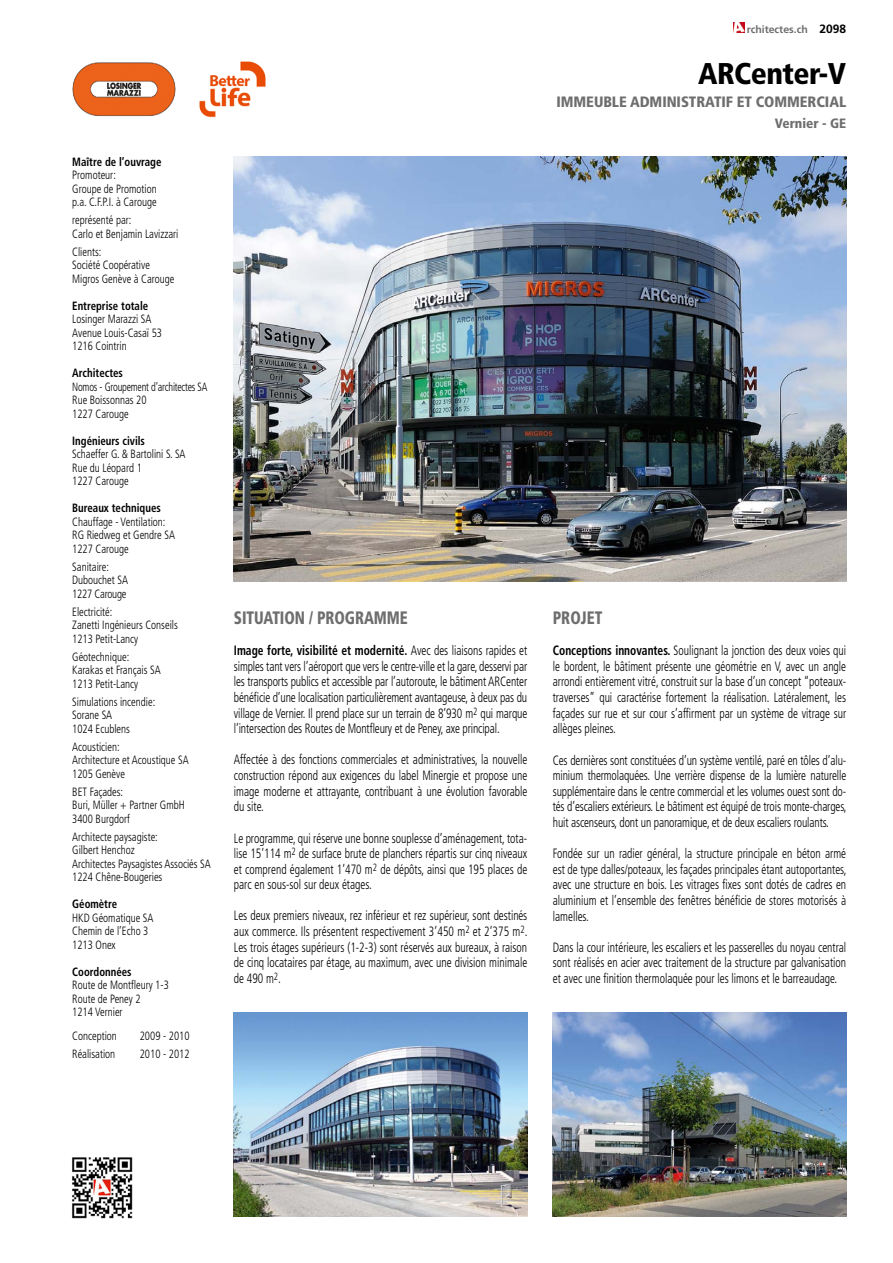
<style>
.page{position:relative;width:893px;height:1263px;background:#fff}
.page>*{position:absolute;margin:0;border:0;box-sizing:border-box;transform-origin:0 0}
.t1{font:900 condensed 30px "Frutiger";letter-spacing:-.02em;color:#000}
.t2{font:900 condensed 18px "Frutiger";letter-spacing:-.005em;color:#6e6e6e;scale:.85 1}
.t3{font:900 condensed 15px "Frutiger";letter-spacing:-.005em;color:#6e6e6e}
.t4{font:300 condensed 13.5px/15.6px "Frutiger";color:#000;text-align:justify;scale:.85 1}
.t5{font:900 condensed 13.5px "Frutiger";color:#6e6e6e}
.t6{font:300 condensed 12px/13.5px "Frutiger";color:#000;scale:.9 1}
.t7{font:700 condensed 12px "Frutiger";color:#000;scale:.9 1}
.t8{font:300 condensed 12px/13.5px "Frutiger";letter-spacing:-.02em;color:#000;scale:.85 1}
.t9{font:700 10.5px "Frutiger";color:#6e6e6e}
.s1{font-weight:700}
.s2{font-size:12px;color:#000}
</style>
<div class="page">
<img style="left:72px;top:62px;width:104px;height:55px">
<img style="left:234px;top:157px;width:612px;height:425px">
<img style="left:553px;top:1012px;width:293px;height:204px">
<svg style="left:734px;top:23px;width:11px;height:10px"></svg>
<img style="left:72px;top:1157px;width:61px;height:61px">
<img style="left:199px;top:61px;width:67px;height:57px">
<img style="left:234px;top:1012px;width:293px;height:204px">
<p class="t7" style="left:72px;top:154px;width:101px">Maître de l’ouvrage</p>
<p class="t6" style="left:72px;top:168px;width:95px">Promoteur:<br>Groupe de Promotion p.a. C.F.P.I. à Carouge</p>
<p class="t6" style="left:72px;top:213px;width:120px">représenté par:<br>Carlo et Benjamin Lavizzari</p>
<p class="t6" style="left:72px;top:245px;width:115px">Clients:<br>Société Coopérative<br>Migros Genève à Carouge</p>
<p class="t7" style="left:72px;top:298px;width:86px">Entreprise totale</p>
<p class="t6" style="left:72px;top:312px;width:101px">Losinger Marazzi SA<br>Avenue Louis-Casaï 53<br>1216 Cointrin</p>
<p class="t7" style="left:72px;top:366px;width:58px">Architectes</p>
<p class="t8" style="left:72px;top:380px;width:160px">Nomos - Groupement d’architectes SA<br>Rue Boissonnas 20<br>1227 Carouge</p>
<p class="t7" style="left:72px;top:433px;width:82px">Ingénieurs civils</p>
<p class="t6" style="left:72px;top:447px;width:127px">Schaeffer G. &amp; Bartolini S. SA<br>Rue du Léopard 1<br>1227 Carouge</p>
<p class="t7" style="left:72px;top:501px;width:100px">Bureaux techniques</p>
<p class="t6" style="left:72px;top:515px;width:116px">Chauffage - Ventilation:<br>RG Riedweg et Gendre SA<br>1227 Carouge</p>
<p class="t6" style="left:72px;top:560px;width:64px">Sanitaire:<br>Dubouchet SA<br>1227 Carouge</p>
<p class="t6" style="left:72px;top:605px;width:119px">Electricité:<br>Zanetti Ingénieurs Conseils<br>1213 Petit-Lancy</p>
<p class="t6" style="left:72px;top:650px;width:100px">Géotechnique:<br>Karakas et Français SA<br>1213 Petit-Lancy</p>
<p class="t6" style="left:72px;top:695px;width:94px">Simulations incendie:<br>Sorane SA<br>1024 Ecublens</p>
<p class="t6" style="left:72px;top:740px;width:131px">Acousticien:<br>Architecture et Acoustique SA<br>1205 Genève</p>
<p class="t6" style="left:72px;top:785px;width:126px">BET Façades:<br>Buri, Müller + Partner GmbH<br>3400 Burgdorf</p>
<p class="t6" style="left:72px;top:830px;width:156px">Architecte paysagiste:<br>Gilbert Henchoz<br>Architectes Paysagistes Associés SA<br>1224 Chêne-Bougeries</p>
<p class="t7" style="left:72px;top:897px;width:51px">Géomètre</p>
<p class="t6" style="left:72px;top:911px;width:92px">HKD Géomatique SA<br>Chemin de l’Echo 3<br>1213 Onex</p>
<p class="t7" style="left:72px;top:964px;width:67px">Coordonnées</p>
<p class="t6" style="left:72px;top:978px;width:109px">Route de Montfleury 1-3<br>Route de Peney 2<br>1214 Vernier</p>
<p class="t6" style="left:72px;top:1029px;width:51px">Conception</p>
<p class="t6" style="left:140px;top:1029px;width:57px">2009 - 2010</p>
<p class="t6" style="left:72px;top:1047px;width:49px">Réalisation</p>
<p class="t6" style="left:140px;top:1047px;width:57px">2010 - 2012</p>
<h2 class="t2" style="left:234px;top:607px;width:206px">SITUATION / PROGRAMME</h2>
<p class="t4" style="left:234px;top:643px;width:347px"><span class="s1">Image forte, visibilité et modernité.</span> Avec des liaisons rapides et simples tant vers l’aéroport que vers le centre-ville et la gare, desservi par les transports publics et accessible par l’autoroute, le bâtiment ARCenter bénéficie d’une localisation particulièrement avantageuse, à deux pas du village de Vernier. Il prend place sur un terrain de 8’930 m<sup>2</sup> qui marque l’intersection des Routes de Montfleury et de Peney, axe principal.</p>
<p class="t4" style="left:234px;top:752px;width:347px">Affectée à des fonctions commerciales et administratives, la nouvelle construction répond aux exigences du label Minergie et propose une image moderne et attrayante, contribuant à une évolution favorable du site.</p>
<p class="t4" style="left:234px;top:830px;width:347px">Le programme, qui réserve une bonne souplesse d’aménagement, tota&shy;lise 15’114 m<sup>2</sup> de surface brute de planchers répartis sur cinq niveaux et comprend également 1’470 m<sup>2</sup> de dépôts, ainsi que 195 places de parc en sous-sol sur deux étages.</p>
<p class="t4" style="left:234px;top:908px;width:347px">Les deux premiers niveaux, rez inférieur et rez supérieur, sont destinés aux commerce. Ils présentent respectivement 3’450 m<sup>2</sup> et 2’375 m<sup>2</sup>.<br>Les trois étages supérieurs (1-2-3) sont réservés aux bureaux, à raison de cinq locataires par étage, au maximum, avec une division minimale de 490 m<sup>2</sup>.</p>
<p class="t9" style="left:747px;top:23px;width:101px">rchitectes.ch <span class="s2">2098</span></p>
<h1 class="t1" style="left:698px;top:56px;width:149px">ARCenter-V</h1>
<p class="t3" style="left:556px;top:92px;width:291px">IMMEUBLE ADMINISTRATIF ET COMMERCIAL</p>
<p class="t5" style="left:775px;top:115px;width:73px">Vernier - GE</p>
<h2 class="t2" style="left:553px;top:607px;width:60px">PROJET</h2>
<p class="t4" style="left:553px;top:643px;width:347px"><span class="s1">Conceptions innovantes.</span> Soulignant la jonction des deux voies qui le bordent, le bâtiment présente une géométrie en V, avec un angle arrondi entièrement vitré, construit sur la base d’un concept “poteaux&shy;traverses” qui caractérise fortement la réalisation. Latéralement, les façades sur rue et sur cour s’affirment par un système de vitrage sur allèges pleines.</p>
<p class="t4" style="left:553px;top:752px;width:347px">Ces dernières sont constituées d’un système ventilé, paré en tôles d’alu&shy;minium thermolaquées. Une verrière dispense de la lumière naturelle supplémentaire dans le centre commercial et les volumes ouest sont do&shy;tés d’escaliers extérieurs. Le bâtiment est équipé de trois monte-charges, huit ascenseurs, dont un panoramique, et de deux escaliers roulants.</p>
<p class="t4" style="left:553px;top:846px;width:347px">Fondée sur un radier général, la structure principale en béton armé est de type dalles/poteaux, les façades principales étant autoportantes, avec une structure en bois. Les vitrages fixes sont dotés de cadres en aluminium et l’ensemble des fenêtres bénéficie de stores motorisés à lamelles.</p>
<p class="t4" style="left:553px;top:939px;width:347px">Dans la cour intérieure, les escaliers et les passerelles du noyau central sont réalisés en acier avec traitement de la structure par galvanisation et avec une finition thermolaquée pour les limons et le barreaudage.</p>
</div>
